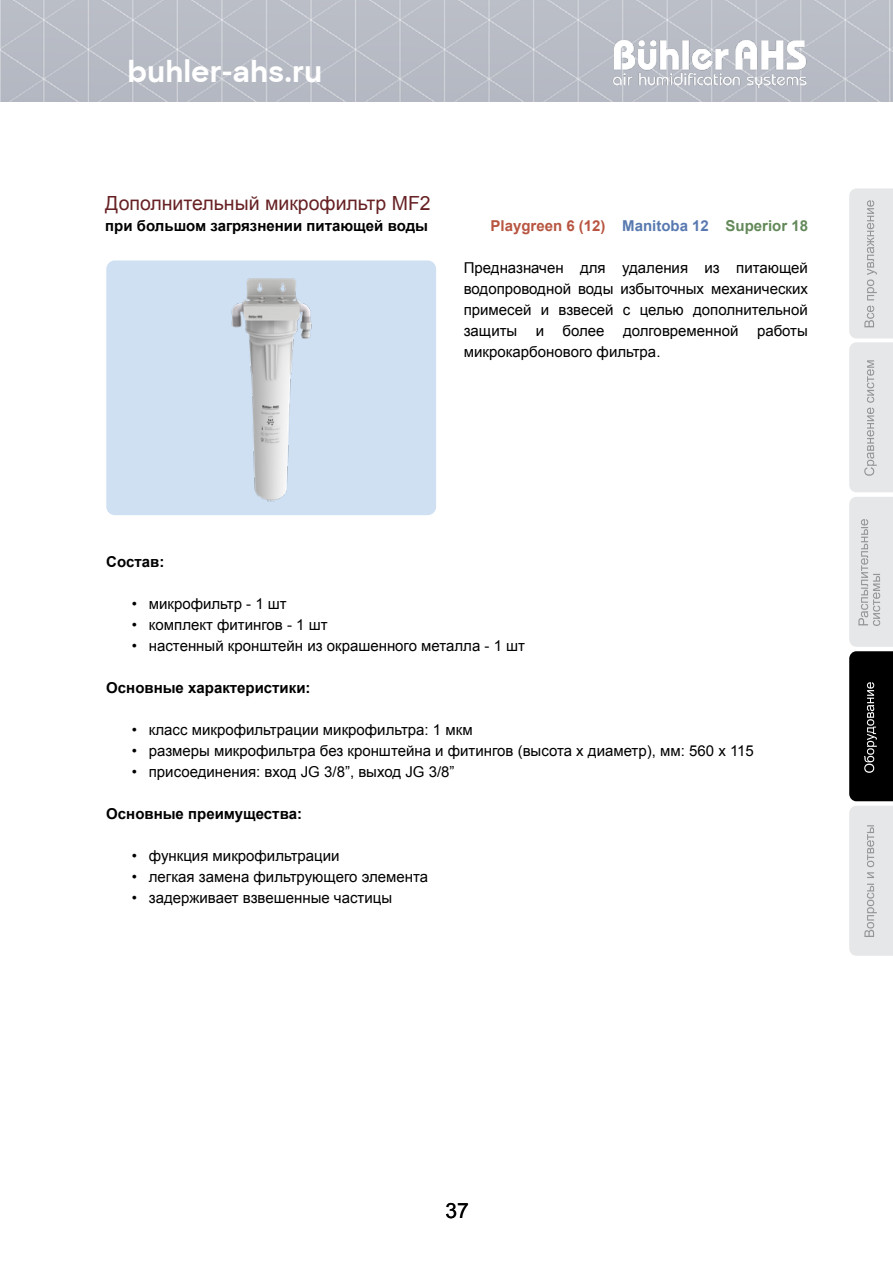
<style>
.page{position:relative;width:893px;height:1263px;background:#fff}
.page>*{position:absolute;margin:0;border:0;box-sizing:border-box;transform-origin:0 0}
.t1{font:700 31.5px "NT Somic";color:#fff}
.t2{font:21px "Arial";color:#000}
.t3{font:19.5px "Arial";color:#672124}
.t4{font:15px/21px "Arial";color:#000;text-align:justify}
.t5{font:700 15px "Arial";color:#000}
.t6{font:700 15px "Arial";color:#b85541}
.s1{color:#5879b0}
.s2{color:#638959}
</style>
<div class="page">
<img style="left:0;top:0;width:893px;height:102px">
<img style="left:612px;top:39px;width:196px;height:48px">
<svg style="left:849px;top:188px;width:44px;height:768px;background:#b9babb"></svg>
<img style="left:106px;top:261px;width:330px;height:253px">
<h1 class="t1" style="left:128px;top:50px;width:196px">buhler-ahs.ru</h1>
<h3 class="t3" style="left:105px;top:190px;width:327px">Дополнительный микрофильтр MF2</h3>
<p class="t5" style="left:105px;top:216px;width:324px">при большом загрязнении питающей воды</p>
<p class="t6" style="left:490px;top:216px;width:319px">Playgreen 6 (12) <span class="s1">Manitoba 12</span> <span class="s2">Superior 18</span></p>
<p class="t4" style="left:464px;top:257px;width:346px">Предназначен для удаления из питающей водопроводной воды избыточных механических примесей и взвесей с целью дополнительной защиты и более долговременной работы микрокарбонового фильтра.</p>
<p class="t5" style="left:106px;top:552px;width:60px">Состав:</p>
<p class="t4" style="left:132px;top:593px;width:157px">• микрофильтр - 1 шт</p>
<p class="t4" style="left:132px;top:614px;width:197px">• комплект фитингов - 1 шт</p>
<p class="t4" style="left:132px;top:635px;width:395px">• настенный кронштейн из окрашенного металла - 1 шт</p>
<p class="t5" style="left:106px;top:678px;width:206px">Основные характеристики:</p>
<p class="t4" style="left:132px;top:719px;width:342px">• класс микрофильтрации микрофильтра: 1 мкм</p>
<p class="t4" style="left:132px;top:740px;width:624px">• размеры микрофильтра без кронштейна и фитингов (высота х диаметр), мм: 560 х 115</p>
<p class="t4" style="left:132px;top:761px;width:324px">• присоединения: вход JG 3/8”, выход JG 3/8”</p>
<p class="t5" style="left:106px;top:804px;width:197px">Основные преимущества:</p>
<p class="t4" style="left:132px;top:845px;width:209px">• функция микрофильтрации</p>
<p class="t4" style="left:132px;top:866px;width:298px">• легкая замена фильтрующего элемента</p>
<p class="t4" style="left:132px;top:887px;width:262px">• задерживает взвешенные частицы</p>
<h2 class="t2" style="left:445px;top:1197px;width:25px">37</h2>
</div>
